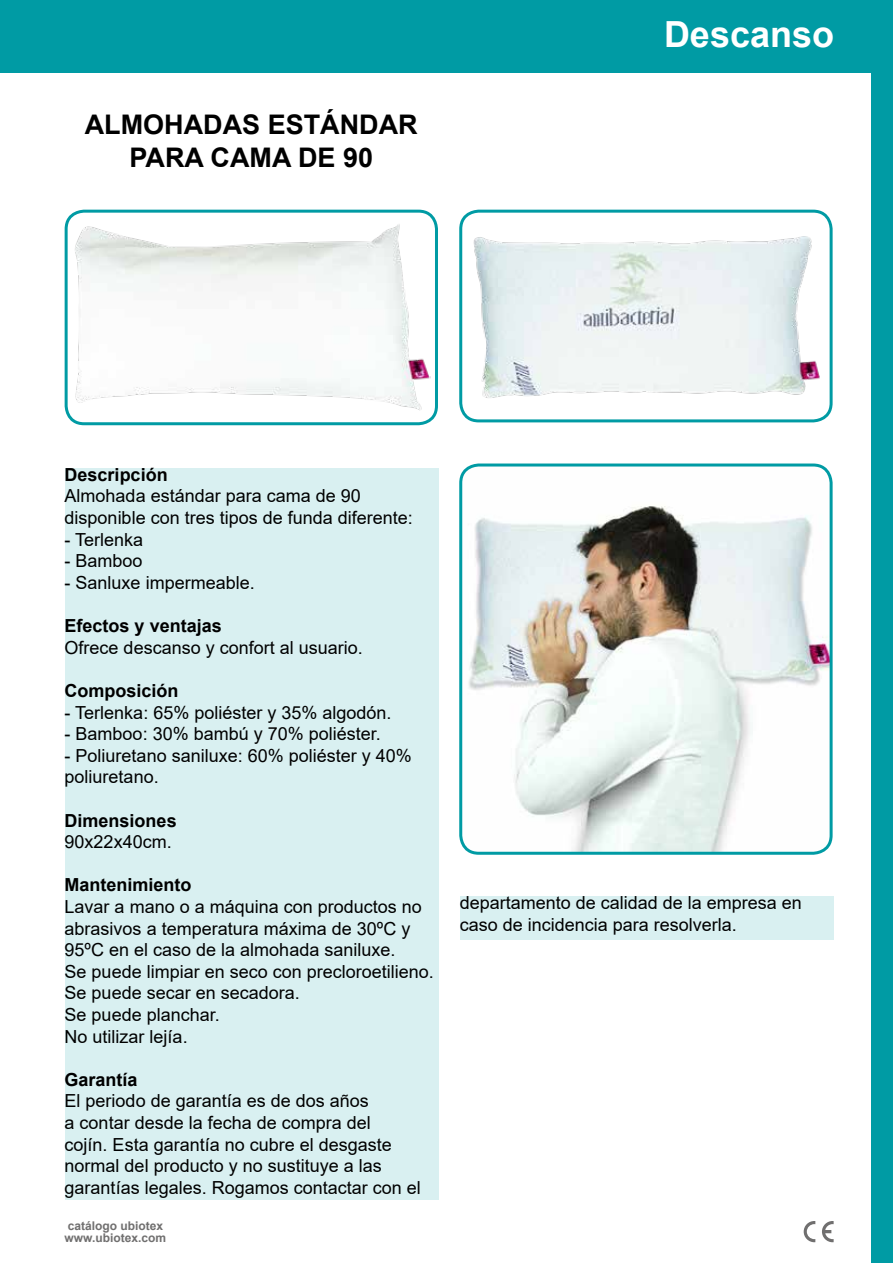
<style>
.page{position:relative;width:893px;height:1263px;background:#fff}
.page>*{position:absolute;margin:0;border:0;box-sizing:border-box;transform-origin:0 0}
.t1{font:700 36px "Arial";color:#fff}
.t2{font:700 27px/32.4px "Arial";color:#000;text-align:center}
.t3{font:18px/21.6px "Arial";color:#000}
.t4{font:700 18px "Arial";color:#000}
.t5{font:700 12px/12px "Arial";color:#706f6f}
</style>
<div class="page">
<div style="left:65px;top:468px;width:373px;height:731px;background:#d9f0f1"></div>
<div style="left:460px;top:896px;width:373px;height:44px;background:#d9f0f1"></div>
<div style="left:0;top:0;width:893px;height:72px;background:#009ba4"></div>
<svg style="left:804px;top:1221px;width:11px;height:21px"></svg>
<svg style="left:822px;top:1221px;width:12px;height:21px"></svg>
<div style="left:872px;top:0;width:21px;height:1263px;background:#009ba4"></div>
<img style="left:473px;top:236px;width:347px;height:162px">
<img style="left:75px;top:224px;width:355px;height:187px">
<div style="left:65px;top:210px;width:373px;height:215px;border:3px solid #009ba4;border-radius:18px"></div>
<div style="left:459px;top:210px;width:374px;height:212px;border:3px solid #009ba4;border-radius:18px"></div>
<img style="left:463px;top:467px;width:366px;height:384px">
<div style="left:459px;top:463px;width:374px;height:392px;border:3px solid #009ba4;border-radius:18px"></div>
<h2 class="t2" style="left:85px;top:109px;width:334px">ALMOHADAS ESTÁNDAR<br>PARA CAMA DE 90</h2>
<h1 class="t1" style="left:664px;top:9px;width:172px">Descanso</h1>
<p class="t4" style="left:65px;top:462px;width:105px">Descripción</p>
<p class="t3" style="left:65px;top:485px;width:350px">Almohada estándar para cama de 90 disponible con tres tipos de funda diferente:</p>
<p class="t3" style="left:65px;top:528px;width:80px">- Terlenka</p>
<p class="t3" style="left:65px;top:550px;width:80px">- Bamboo</p>
<p class="t3" style="left:65px;top:572px;width:192px">- Sanluxe impermeable.</p>
<p class="t4" style="left:65px;top:613px;width:159px">Efectos y ventajas</p>
<p class="t3" style="left:65px;top:636px;width:300px">Ofrece descanso y confort al usuario.</p>
<p class="t4" style="left:65px;top:678px;width:116px">Composición</p>
<p class="t3" style="left:65px;top:701px;width:328px">- Terlenka: 65% poliéster y 35% algodón.</p>
<p class="t3" style="left:65px;top:723px;width:318px">- Bamboo: 30% bambú y 70% poliéster.</p>
<p class="t3" style="left:65px;top:744px;width:349px">- Poliuretano saniluxe: 60% poliéster y 40% poliuretano.</p>
<p class="t4" style="left:65px;top:807px;width:114px">Dimensiones</p>
<p class="t3" style="left:65px;top:831px;width:109px">90x22x40cm.</p>
<p class="t4" style="left:65px;top:872px;width:129px">Mantenimiento</p>
<p class="t3" style="left:65px;top:896px;width:371px">Lavar a mano o a máquina con productos no abrasivos a temperatura máxima de 30ºC y<br>95ºC en el caso de la almohada saniluxe.<br>Se puede limpiar en seco con precloroetilieno.<br>Se puede secar en secadora.<br>Se puede planchar.<br>No utilizar lejía.</p>
<p class="t4" style="left:65px;top:1067px;width:75px">Garantía</p>
<p class="t3" style="left:65px;top:1090px;width:358px">El periodo de garantía es de dos años<br>a contar desde la fecha de compra del<br>cojín. Esta garantía no cubre el desgaste normal del producto y no sustituye a las garantías legales. Rogamos contactar con el</p>
<p class="t5" style="left:65px;top:1219px;width:103px">catálogo ubiotex www.ubiotex.com</p>
<p class="t3" style="left:460px;top:892px;width:344px">departamento de calidad de la empresa en caso de incidencia para resolverla.</p>
</div>
